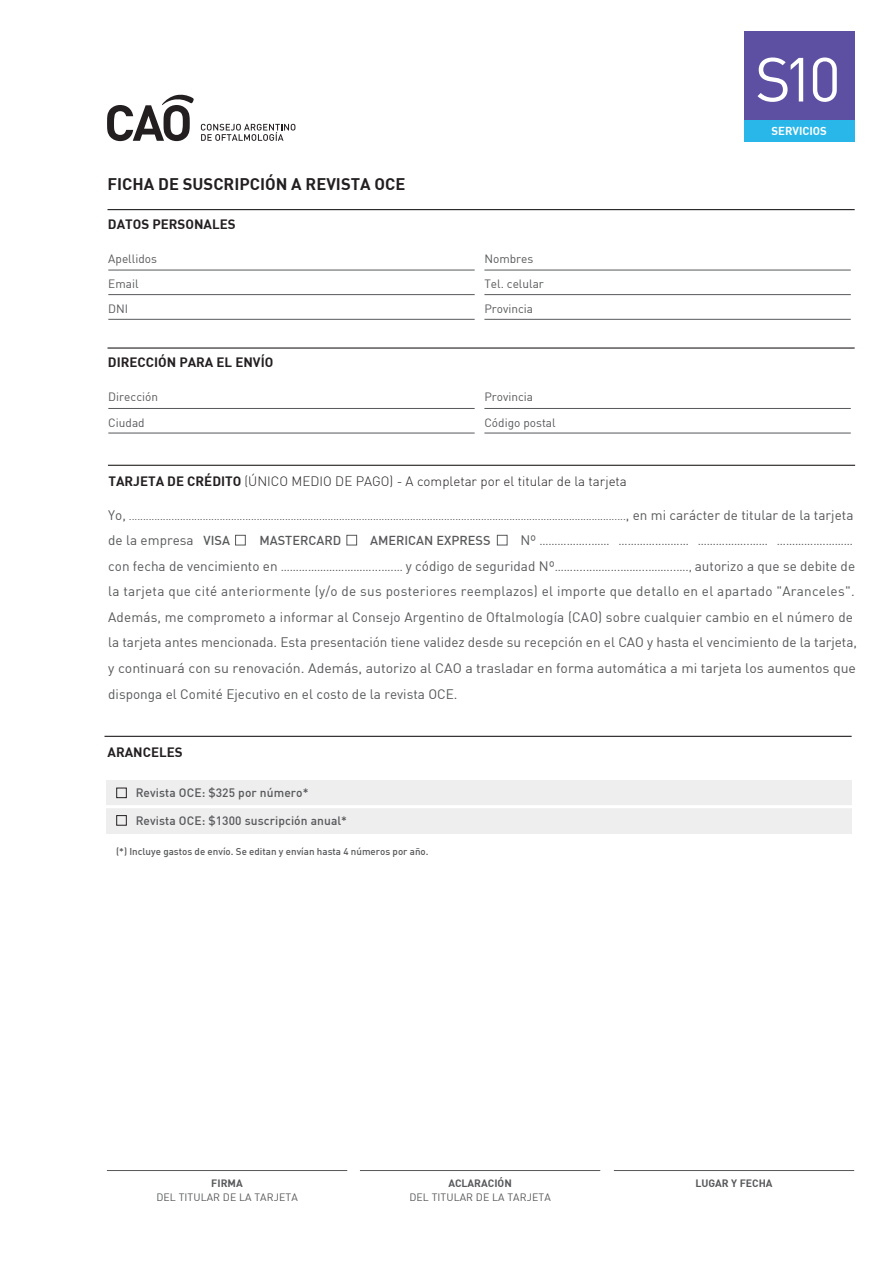
<style>
.page{position:relative;width:893px;height:1263px;background:#fff}
.page>*{position:absolute;margin:0;border:0;box-sizing:border-box;transform-origin:0 0}
.t1{font:61.35px "DIN Regular";color:#fff}
.t2{font:16.5px "DIN Bold";color:#231f20}
.t3{font:13.5px/25.5px "DIN Regular";color:#57585a}
.t4{font:13.35px "DIN Light";color:#231f20}
.t5{font:13.35px "DIN Bold";color:#231f20}
.t6{font:12.75px "DIN Medium";color:#57585a}
.t7{font:12px "DIN Medium";letter-spacing:.01em;color:#57585a}
.t8{font:12px "DIN Regular";color:#57585a}
.t9{font:11.85px "DIN Regular";color:#57585a}
.t10{font:11.4px "DIN Bold";color:#fff}
.t11{font:10.5px "DIN Regular";letter-spacing:.01em;color:#57585a}
.t12{font:10.5px "DIN Bold";color:#57585a}
.t13{font:9.75px "DIN Medium";color:#57585a}
.s1{font-family:"DIN Bold"}
.s2{font-size:13.5px}
.s3{font-family:"DIN Medium";font-size:12.75px}
.s4{font-size:12px}
</style>
<div class="page">
<div style="left:106px;top:780px;width:746px;height:53px;background:#eeeeef"></div>
<hr style="left:105px;top:805px;width:750px;height:3px;background:#fff">
<div style="left:117px;top:788px;width:10px;height:10px;border:1px solid #231f20"></div>
<div style="left:117px;top:815px;width:10px;height:10px;border:1px solid #231f20"></div>
<hr style="left:108px;top:270px;width:367px;height:1px;background:#57585a">
<hr style="left:108px;top:294px;width:367px;height:1px;background:#57585a">
<hr style="left:108px;top:319px;width:367px;height:1px;background:#57585a">
<hr style="left:484px;top:270px;width:367px;height:1px;background:#57585a">
<hr style="left:484px;top:294px;width:367px;height:1px;background:#57585a">
<hr style="left:484px;top:319px;width:367px;height:1px;background:#57585a">
<hr style="left:107px;top:209px;width:748px;height:1px;background:#231f20">
<hr style="left:108px;top:408px;width:367px;height:1px;background:#57585a">
<hr style="left:108px;top:433px;width:367px;height:1px;background:#57585a">
<hr style="left:484px;top:408px;width:367px;height:1px;background:#57585a">
<hr style="left:484px;top:433px;width:367px;height:1px;background:#57585a">
<hr style="left:107px;top:347px;width:748px;height:2px;background:#231f20">
<hr style="left:108px;top:465px;width:747px;height:1px;background:#231f20">
<div style="left:497px;top:535px;width:10px;height:10px;border:1px solid #57585a"></div>
<div style="left:347px;top:535px;width:10px;height:10px;border:1px solid #57585a"></div>
<div style="left:235px;top:535px;width:10px;height:10px;border:1px solid #57585a"></div>
<svg style="left:201px;top:124px;width:94px;height:17px"></svg>
<svg style="left:107px;top:94px;width:87px;height:47px"></svg>
<div style="left:744px;top:31px;width:111px;height:110px;background:#5d4fa1"></div>
<div style="left:744px;top:120px;width:111px;height:21px;background:#29b6e9"></div>
<hr style="left:104px;top:736px;width:748px;height:1px;background:#231f20">
<hr style="left:107px;top:1170px;width:240px;height:1px;background:#57585a">
<hr style="left:360px;top:1170px;width:240px;height:1px;background:#57585a">
<hr style="left:614px;top:1170px;width:240px;height:1px;background:#57585a">
<h1 class="t1" style="left:755px;top:41px;width:87px">S10</h1>
<p class="t2" style="left:107px;top:173px;width:299px">FICHA DE SUSCRIPCIÓN A REVISTA OCE</p>
<p class="t5" style="left:108px;top:215px;width:129px">DATOS PERSONALES</p>
<p class="t9" style="left:108px;top:251px;width:50px">Apellidos</p>
<p class="t9" style="left:484px;top:251px;width:50px">Nombres</p>
<p class="t9" style="left:108px;top:276px;width:32px">Email</p>
<p class="t9" style="left:484px;top:276px;width:61px">Tel. celular</p>
<p class="t9" style="left:108px;top:302px;width:21px">DNI</p>
<p class="t9" style="left:484px;top:302px;width:50px">Provincia</p>
<p class="t5" style="left:108px;top:353px;width:167px">DIRECCIÓN PARA EL ENVÍO</p>
<p class="t9" style="left:108px;top:389px;width:51px">Dirección</p>
<p class="t9" style="left:484px;top:389px;width:50px">Provincia</p>
<p class="t9" style="left:108px;top:415px;width:38px">Ciudad</p>
<p class="t9" style="left:484px;top:415px;width:73px">Código postal</p>
<p class="t10" style="left:771px;top:124px;width:57px">SERVICIOS</p>
<p class="t4" style="left:108px;top:473px;width:520px"><span class="s1">TARJETA DE CRÉDITO</span> (ÚNICO MEDIO DE PAGO) - A completar por el titular de la tarjeta</p>
<p class="t11" style="left:108px;top:509px;width:747px"><span class="s2">Yo,</span> ...............................................................................................................................................................................<span class="s2">, en mi carácter de titular de la tarjeta</span></p>
<p class="t3" style="left:108px;top:527px;width:123px">de la empresa <span class="s3">VISA</span></p>
<p class="t6" style="left:259px;top:532px;width:83px">MASTERCARD</p>
<p class="t6" style="left:370px;top:532px;width:122px">AMERICAN EXPRESS</p>
<p class="t8" style="left:520px;top:533px;width:334px"><span class="s2">Nº</span> ……………..…… …………..……… ……………..…… …………….………</p>
<p class="t3" style="left:108px;top:553px;width:750px">con fecha de vencimiento en <span class="s4">…………………………...….…</span> y código de seguridad Nº<span class="s4">……......……...……...……...….,</span> autorizo a que se debite de la tarjeta que cité anteriormente (y/o de sus posteriores reemplazos) el importe que detallo en el apartado "Aranceles".<br>Además, me comprometo a informar al Consejo Argentino de Oftalmología (CAO) sobre cualquier cambio en el número de la tarjeta antes mencionada. Esta presentación tiene validez desde su recepción en el CAO y hasta el vencimiento de la tarjeta, y continuará con su renovación. Además, autorizo al CAO a trasladar en forma automática a mi tarjeta los aumentos que disponga el Comité Ejecutivo en el costo de la revista OCE.</p>
<p class="t5" style="left:108px;top:743px;width:77px">ARANCELES</p>
<p class="t7" style="left:136px;top:785px;width:174px">Revista OCE: $325 por número*</p>
<p class="t7" style="left:136px;top:812px;width:213px">Revista OCE: $1300 suscripción anual*</p>
<p class="t13" style="left:116px;top:845px;width:314px">(*) Incluye gastos de envío. Se editan y envían hasta 4 números por año.</p>
<p class="t12" style="left:211px;top:1176px;width:33px">FIRMA</p>
<p class="t11" style="left:156px;top:1191px;width:143px">DEL TITULAR DE LA TARJETA</p>
<p class="t12" style="left:448px;top:1176px;width:65px">ACLARACIÓN</p>
<p class="t11" style="left:409px;top:1191px;width:143px">DEL TITULAR DE LA TARJETA</p>
<p class="t12" style="left:695px;top:1176px;width:79px">LUGAR Y FECHA</p>
</div>
